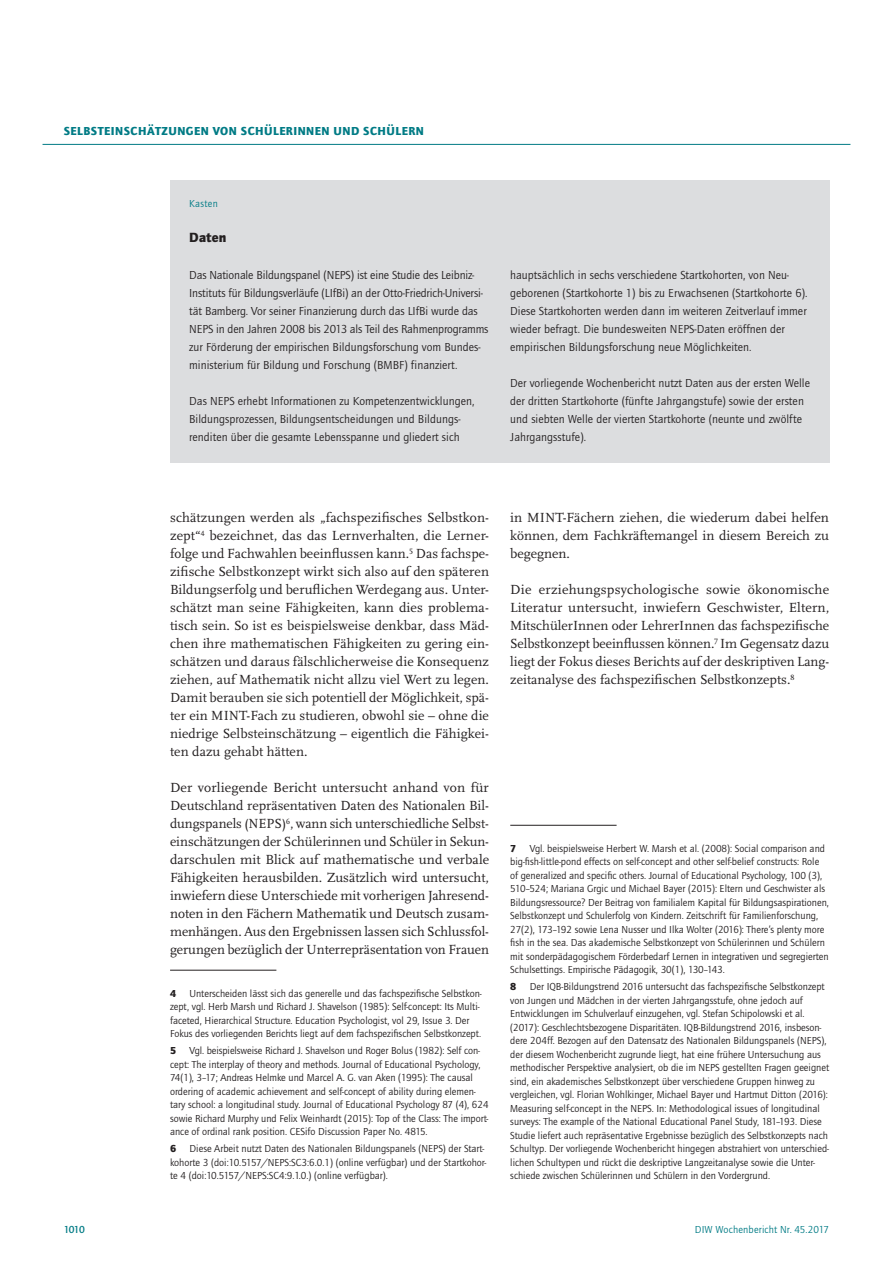
<style>
.page{position:relative;width:893px;height:1263px;background:#fff}
.page>*{position:absolute;margin:0;border:0;box-sizing:border-box;transform-origin:0 0}
.t1{font:13.8px/18px "Scala Pro";color:#231f20;text-align:justify}
.t2{font:900 13.8px "Quay Sans ITC Std";letter-spacing:.005em;color:#231f20}
.t3{font:12px/18px "Quay Sans ITC Std";letter-spacing:.005em;color:#231f20}
.t4{font:900 12px "Quay Sans ITC Std";color:#007b85}
.t5{font:10.5px/13.5px "Quay Sans ITC Std";color:#231f20}
.t6{font:10.5px "Quay Sans ITC Std";letter-spacing:.015em;color:#007b85}
.t7{font:900 10.5px "Quay Sans ITC Std";color:#231f20}
.t8{font:500 10.5px "Quay Sans ITC Std";color:#007b85}
</style>
<div class="page">
<hr style="left:43px;top:144px;width:807px;height:1px;background:#007b85">
<hr style="left:510px;top:825px;width:107px;height:1px;background:#231f20">
<hr style="left:170px;top:970px;width:106px;height:1px;background:#231f20">
<div style="left:170px;top:180px;width:659px;height:283px;background:#dcdddf"></div>
<p class="t4" style="left:64px;top:123px;width:16px">SELBSTEINSCHÄTZUNGEN</p>
<p class="t4" style="left:213px;top:123px;width:9px">VON</p>
<p class="t4" style="left:241px;top:123px;width:16px">SCHÜLERINNEN</p>
<p class="t4" style="left:333px;top:123px;width:10px">UND</p>
<p class="t4" style="left:363px;top:123px;width:16px">SCHÜLERN</p>
<p class="t6" style="left:189px;top:197px;width:30px">Kasten</p>
<h1 class="t2" style="left:189px;top:229px;width:39px">DATEN</h1>
<p class="t3" style="left:189px;top:266px;width:301px">Das Nationale Bildungspanel (NEPS) ist eine Studie des Leibniz-Instituts für Bildungsverläufe (LIfBi) an der Otto-Friedrich-Universi&shy;tät Bamberg. Vor seiner Finanzierung durch das LIfBi wurde das NEPS in den Jahren 2008 bis 2013 als Teil des Rahmenprogramms zur Förderung der empirischen Bildungsforschung vom Bundes&shy;ministerium für Bildung und Forschung (BMBF) finanziert.</p>
<p class="t3" style="left:189px;top:392px;width:287px">Das NEPS erhebt Informationen zu Kompetenzentwicklungen,<br>Bildungsprozessen, Bildungsentscheidungen und Bildungs&shy;renditen über die gesamte Lebensspanne und gliedert sich</p>
<p class="t3" style="left:510px;top:266px;width:299px">hauptsächlich in sechs verschiedene Startkohorten, von Neu&shy;geborenen (Startkohorte 1) bis zu Erwachsenen (Startkohorte 6).<br>Diese Startkohorten werden dann im weiteren Zeitverlauf immer wieder befragt. Die bundesweiten NEPS-Daten eröffnen der empirischen Bildungsforschung neue Möglichkeiten.</p>
<p class="t3" style="left:510px;top:374px;width:301px">Der vorliegende Wochenbericht nutzt Daten aus der ersten Welle der dritten Startkohorte (fünfte Jahrgangstufe) sowie der ersten und siebten Welle der vierten Startkohorte (neunte und zwölfte Jahrgangsstufe).</p>
<p class="t1" style="left:170px;top:508px;width:320px">schätzungen werden als „fachspezifisches Selbstkon&shy;zept“<sup>4</sup> bezeichnet, das das Lernverhalten, die Lerner&shy;folge und Fachwahlen beeinflussen kann.<sup>5</sup> Das fachspe&shy;zifische Selbstkonzept wirkt sich also auf den späteren Bildungserfolg und beruflichen Werdegang aus. Unter&shy;schätzt man seine Fähigkeiten, kann dies problema&shy;tisch sein. So ist es beispielsweise denkbar, dass Mäd&shy;chen ihre mathematischen Fähigkeiten zu gering ein&shy;schätzen und daraus fälschlicherweise die Konsequenz ziehen, auf Mathematik nicht allzu viel Wert zu legen.<br>Damit berauben sie sich potentiell der Möglichkeit, spä&shy;ter ein MINT-Fach zu studieren, obwohl sie – ohne die niedrige Selbsteinschätzung – eigentlich die Fähigkei&shy;ten dazu gehabt hätten.</p>
<p class="t1" style="left:170px;top:778px;width:321px">Der vorliegende Bericht untersucht anhand von für Deutschland repräsentativen Daten des Nationalen Bil&shy;dungspanels (NEPS)<sup>6</sup>, wann sich unterschiedliche Selbst&shy;einschätzungen der Schülerinnen und Schüler in Sekun&shy;darschulen mit Blick auf mathematische und verbale Fähigkeiten herausbilden. Zusätzlich wird untersucht, inwiefern diese Unterschiede mit vorherigen Jahresend&shy;noten in den Fächern Mathematik und Deutsch zusam&shy;menhängen. Aus den Ergebnissen lassen sich Schlussfol&shy;gerungen bezüglich der Unterrepräsentation von Frauen</p>
<p class="t7" style="left:170px;top:986px;width:8px">4</p>
<p class="t5" style="left:170px;top:986px;width:313px;text-indent:19px">Unterscheiden lässt sich das generelle und das fachspezifische Selbstkon&shy;zept, vgl. Herb Marsh und Richard J. Shavelson (1985): Self-concept: Its Multi&shy;faceted, Hierarchical Structure. Education Psychologist, vol 29, Issue 3. Der Fokus des vorliegenden Berichts liegt auf dem fachspezifischen Selbstkonzept.</p>
<p class="t7" style="left:170px;top:1044px;width:8px">5</p>
<p class="t5" style="left:170px;top:1044px;width:320px;text-indent:19px">Vgl. beispielsweise Richard J. Shavelson und Roger Bolus (1982): Self con&shy;cept: The interplay of theory and methods. Journal of Educational Psychology, 74(1), 3–17; Andreas Helmke und Marcel A. G. van Aken (1995): The causal ordering of academic achievement and self-concept of ability during elemen&shy;tary school: a longitudinal study. Journal of Educational Psychology 87 (4), 624 sowie Richard Murphy und Felix Weinhardt (2015): Top of the Class: The import&shy;ance of ordinal rank position. CESifo Discussion Paper No. 4815.</p>
<p class="t7" style="left:170px;top:1142px;width:8px">6</p>
<p class="t5" style="left:170px;top:1142px;width:318px;text-indent:19px">Diese Arbeit nutzt Daten des Nationalen Bildungspanels (NEPS) der Start&shy;kohorte 3 (doi:10.5157/NEPS:SC3:6.0.1) (online verfügbar) und der Startkohor&shy;te 4 (doi:10.5157/NEPS:SC4:9.1.0.) (online verfügbar).</p>
<h1 class="t1" style="left:510px;top:508px;width:320px">in MINT-Fächern ziehen, die wiederum dabei helfen können, dem Fachkräftemangel in diesem Bereich zu begegnen.</h1>
<p class="t1" style="left:510px;top:580px;width:320px">Die erziehungspsychologische sowie ökonomische Literatur untersucht, inwiefern Geschwister, Eltern, MitschülerInnen oder LehrerInnen das fachspezifische Selbstkonzept beeinflussen können.<sup>7</sup> Im Gegensatz dazu liegt der Fokus dieses Berichts auf der deskriptiven Lang&shy;zeitanalyse des fachspezifischen Selbstkonzepts.<sup>8</sup></p>
<p class="t5" style="left:510px;top:841px;width:320px;text-indent:19px">Vgl. beispielsweise Herbert W. Marsh et al. (2008): Social comparison and big-fish-little-pond effects on self-concept and other self-belief constructs: Role of generalized and specific others. Journal of Educational Psychology, 100 (3), 510–524; Mariana Grgic und Michael Bayer (2015): Eltern und Geschwister als Bildungsressource? Der Beitrag von familialem Kapital für Bildungsaspirationen, Selbstkonzept und Schulerfolg von Kindern. Zeitschrift für Familienforschung, 27(2), 173–192 sowie Lena Nusser und Ilka Wolter (2016): There’s plenty more fish in the sea. Das akademische Selbstkonzept von Schülerinnen und Schülern mit sonderpädagogischem Förderbedarf Lernen in integrativen und segregierten Schulsettings. Empirische Pädagogik, 30(1), 130–143.</p>
<p class="t7" style="left:510px;top:980px;width:8px">8</p>
<p class="t7" style="left:510px;top:842px;width:8px">7</p>
<p class="t5" style="left:510px;top:980px;width:320px;text-indent:19px">Der IQB-Bildungstrend 2016 untersucht das fachspezifische Selbstkonzept von Jungen und Mädchen in der vierten Jahrgangsstufe, ohne jedoch auf Entwicklungen im Schulverlauf einzugehen, vgl. Stefan Schipolowski et al. (2017): Geschlechtsbezogene Disparitäten. IQB-Bildungstrend 2016, insbeson&shy;dere 204ff. Bezogen auf den Datensatz des Nationalen Bildungspanels (NEPS), der diesem Wochenbericht zugrunde liegt, hat eine frühere Untersuchung aus methodischer Perspektive analysiert, ob die im NEPS gestellten Fragen geeignet sind, ein akademisches Selbstkonzept über verschiedene Gruppen hinweg zu vergleichen, vgl. Florian Wohlkinger, Michael Bayer und Hartmut Ditton (2016):<br>Measuring self-concept in the NEPS. In: Methodological issues of longitudinal surveys: The example of the National Educational Panel Study, 181–193. Diese Studie liefert auch repräsentative Ergebnisse bezüglich des Selbstkonzepts nach Schultyp. Der vorliegende Wochenbericht hingegen abstrahiert von unterschied&shy;lichen Schultypen und rückt die deskriptive Langzeitanalyse sowie die Unter&shy;schiede zwischen Schülerinnen und Schülern in den Vordergrund.</p>
<p class="t8" style="left:64px;top:1223px;width:23px">1010</p>
<p class="t6" style="left:695px;top:1223px;width:136px">DIW Wochenbericht Nr. 45.2017</p>
</div>
